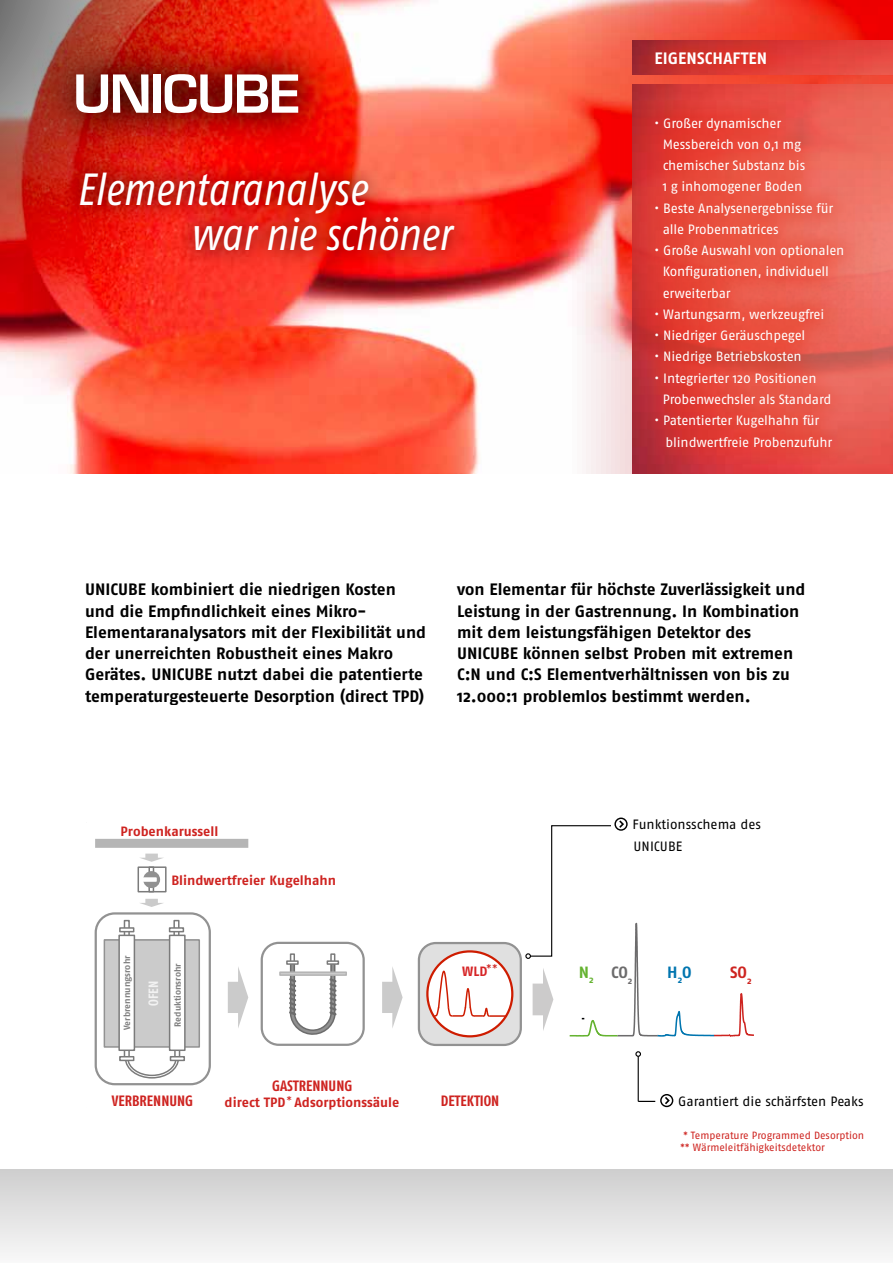
<style>
.page{position:relative;width:893px;height:1263px;background:#fff}
.page>*{position:absolute;margin:0;border:0;box-sizing:border-box;transform-origin:0 0}
.t1{font:italic condensed 45px/45px "Fago Pro";color:#fff}
.t2{font:700 16.5px/21.3px "Fago Pro";color:#000}
.t3{font:700 16.5px "Fago Pro";letter-spacing:.01em;color:#fff}
.t4{font:700 16.35px "Fago Pro";color:#6c6b6c}
.t5{font:700 16.35px "Fago Pro";color:#0075af}
.t6{font:700 16.35px "Fago Pro";color:#ce2420}
.t7{font:700 condensed 15px "Fago Pro";color:#ce2320}
.t8{font:13.5px/21.3px "Fago Pro";letter-spacing:-.015em;color:#fff}
.t9{font:700 13.5px "Fago Pro";color:#ce2320}
.t10{font:13.5px/21.3px "Fago Pro";letter-spacing:-.005em;color:#000}
.t11{font:700 condensed 13.5px "Fago Pro";color:#f2f2f2}
.t12{font:700 13.5px "Fago Pro";color:#d62426}
.t13{font:10.5px/12px "Fago Pro";letter-spacing:-.005em;color:#ce2420}
.t14{font:700 9px "Fago Pro";color:#808080}
.t15{font:700 9px "Tahoma";color:#ce2420}
.s1{color:#65b331}
</style>
<div class="page">
<img style="left:32px;top:0;width:540px;height:473px">
<img style="left:0;top:0;width:270px;height:370px">
<div style="left:0;top:1169px;width:893px;height:94px;background:linear-gradient(to bottom,#cecece,#f8f8f8)"></div>
<img style="left:572px;top:0;width:321px;height:473px">
<img style="left:632px;top:40px;width:261px;height:34px">
<img style="left:632px;top:85px;width:261px;height:388px">
<div style="left:37px;top:35px;width:300px;height:117px;background:#000;opacity:.75"></div>
<svg style="left:76px;top:74px;width:72px;height:39px"></svg>
<div style="left:153px;top:74px;width:8px;height:39px;background:#fff"></div>
<svg style="left:165px;top:74px;width:133px;height:40px"></svg>
<img style="left:681px;top:1169px;width:212px;height:94px">
<div style="left:636px;top:32px;width:226px;height:434px;background:#e52d12;opacity:.75"></div>
<div style="left:62px;top:153px;width:411px;height:116px;background:#000;opacity:.45"></div>
<svg style="left:94px;top:838px;width:428px;height:248px"></svg>
<div style="left:262px;top:943px;width:102px;height:102px;background:#fff;border-radius:17px"></div>
<div style="left:261px;top:942px;width:104px;height:104px;border:2px solid #929292;border-radius:17px"></div>
<hr style="left:331px;top:962px;width:4px;height:52px;background:#919191">
<div style="left:330px;top:961px;width:5px;height:53px;border:1px solid #6c6c6c"></div>
<hr style="left:291px;top:962px;width:3px;height:51px;background:#919191">
<div style="left:290px;top:962px;width:5px;height:52px;border:1px solid #6c6c6c"></div>
<hr style="left:280px;top:972px;width:66px;height:3px;background:#cbcbcb">
<div style="left:279px;top:971px;width:68px;height:5px;border:1px solid #b5b5b5"></div>
<div style="left:290px;top:953px;width:5px;height:11px;border:1px solid #7b7b7b"></div>
<div style="left:330px;top:953px;width:5px;height:11px;border:1px solid #7b7b7b"></div>
<svg style="left:289px;top:954px;width:6px;height:9px"></svg>
<div style="left:286px;top:960px;width:13px;height:5px;border:1px solid #7b7b7b"></div>
<svg style="left:330px;top:954px;width:6px;height:9px"></svg>
<div style="left:327px;top:960px;width:12px;height:5px;border:1px solid #7b7b7b"></div>
<svg style="left:289px;top:976px;width:48px;height:59px"></svg>
<div style="left:419px;top:943px;width:102px;height:102px;background:#e0e0e0;border-radius:17px"></div>
<div style="left:418px;top:942px;width:104px;height:104px;border:2px solid #929292;border-radius:17px"></div>
<div style="left:427px;top:951px;width:85px;height:85px;background:#fff;border-radius:50%"></div>
<div style="left:426px;top:950px;width:87px;height:87px;border:2px solid #ce1c00;border-radius:50%"></div>
<svg style="left:433px;top:970px;width:74px;height:48px"></svg>
<svg style="left:382px;top:966px;width:21px;height:62px"></svg>
<svg style="left:228px;top:966px;width:20px;height:62px"></svg>
<svg style="left:139px;top:899px;width:25px;height:8px"></svg>
<div style="left:138px;top:866px;width:29px;height:26px;border:1px solid #7b7b7b"></div>
<div style="left:148px;top:866px;width:6px;height:15px;border:1px solid #7b7b7b"></div>
<div style="left:148px;top:878px;width:6px;height:14px;border:1px solid #7b7b7b"></div>
<div style="left:143px;top:871px;width:17px;height:17px;background:#919191;border-radius:50%"></div>
<div style="left:143px;top:877px;width:14px;height:5px;border:1px solid #fff"></div>
<svg style="left:139px;top:853px;width:25px;height:9px"></svg>
<div style="left:104px;top:940px;width:95px;height:107px;background:#cbcbcb"></div>
<div style="left:104px;top:939px;width:96px;height:109px;border:1px solid #929292"></div>
<div style="left:124px;top:920px;width:6px;height:20px;border:1px solid #7b7b7b"></div>
<div style="left:124px;top:1041px;width:6px;height:20px;border:1px solid #7b7b7b"></div>
<div style="left:174px;top:1041px;width:6px;height:20px;border:1px solid #7b7b7b"></div>
<svg style="left:124px;top:1057px;width:56px;height:22px"></svg>
<hr style="left:120px;top:928px;width:14px;height:4px;background:#fff">
<div style="left:119px;top:927px;width:15px;height:5px;border:1px solid #7b7b7b"></div>
<hr style="left:120px;top:1057px;width:14px;height:3px;background:#fff">
<div style="left:119px;top:1056px;width:15px;height:5px;border:1px solid #7b7b7b"></div>
<hr style="left:170px;top:1057px;width:14px;height:3px;background:#fff">
<div style="left:170px;top:1056px;width:15px;height:5px;border:1px solid #7b7b7b"></div>
<div style="left:119px;top:935px;width:15px;height:115px;background:#fff"></div>
<div style="left:118px;top:934px;width:17px;height:117px;border:1px solid #7b7b7b"></div>
<div style="left:173px;top:920px;width:7px;height:20px;border:1px solid #7b7b7b"></div>
<hr style="left:170px;top:928px;width:13px;height:4px;background:#fff">
<div style="left:169px;top:927px;width:15px;height:5px;border:1px solid #7b7b7b"></div>
<div style="left:170px;top:935px;width:15px;height:115px;background:#fff"></div>
<div style="left:169px;top:934px;width:17px;height:117px;border:1px solid #7b7b7b"></div>
<hr style="left:638px;top:1056px;width:1px;height:45px;background:#000">
<svg style="left:635px;top:1051px;width:6px;height:6px"></svg>
<svg style="left:638px;top:1094px;width:35px;height:13px"></svg>
<svg style="left:525px;top:817px;width:229px;height:220px"></svg>
<h1 class="t1" style="left:190px;top:167px;width:262px;text-indent:-113px">Elementaranalyse<br>war nie schöner</h1>
<p class="t3" style="left:654px;top:48px;width:114px">EIGENSCHAFTEN</p>
<p class="t8" style="left:663px;top:112px;width:144px;text-indent:-9px">• Großer dynamischer<br>Messbereich von 0,1 mg chemischer Substanz bis<br>1 g inhomogener Boden</p>
<p class="t8" style="left:663px;top:197px;width:172px;text-indent:-9px">• Beste Analysenergebnisse für alle Probenmatrices</p>
<p class="t8" style="left:663px;top:240px;width:183px;text-indent:-9px">• Große Auswahl von optionalen<br>Konfigurationen, individuell erweiterbar</p>
<p class="t8" style="left:654px;top:304px;width:172px">• Wartungsarm, werkzeugfrei</p>
<p class="t8" style="left:654px;top:325px;width:153px">• Niedriger Geräuschpegel</p>
<p class="t8" style="left:654px;top:346px;width:149px">• Niedrige Betriebskosten</p>
<p class="t8" style="left:663px;top:367px;width:170px;text-indent:-9px">• Integrierter 120 Positionen<br>Probenwechsler als Standard</p>
<p class="t8" style="left:666px;top:410px;width:168px;text-indent:-11px">• Patentierter Kugelhahn für blindwertfreie Probenzufuhr</p>
<p class="t2" style="left:85px;top:579px;width:342px">UNICUBE kombiniert die niedrigen Kosten und die Empfindlichkeit eines Mikro-Elementaranalysators mit der Flexibilität und der unerreichten Robustheit eines Makro Gerätes. UNICUBE nutzt dabei die patentierte temperaturgesteuerte Desorption (direct TPD)</p>
<p class="t2" style="left:457px;top:579px;width:350px">von Elementar für höchste Zuverlässigkeit und Leistung in der Gastrennung. In Kombination mit dem leistungsfähigen Detektor des UNICUBE können selbst Proben mit extremen C:N und C:S Elementverhältnissen von bis zu 12.000:1 problemlos bestimmt werden.</p>
<p class="t9" style="left:121px;top:823px;width:99px">Probenkarussell</p>
<p class="t9" style="left:171px;top:872px;width:166px">Blindwertfreier Kugelhahn</p>
<p class="t14" style="left:121px;top:1030px;width:76px;rotate:-90deg">Verbrennungsrohr</p>
<p class="t14" style="left:172px;top:1027px;width:65px;rotate:-90deg">Reduktionsrohr</p>
<p class="t11" style="left:145px;top:1006px;width:27px;rotate:-90deg">OFEN</p>
<p class="t15" style="left:486px;top:961px;width:13px">**</p>
<p class="t12" style="left:462px;top:963px;width:27px">WLD</p>
<p class="t7" style="left:112px;top:1092px;width:83px">VERBRENNUNG</p>
<p class="t7" style="left:272px;top:1077px;width:82px">GASTRENNUNG</p>
<p class="t9" style="left:225px;top:1094px;width:176px">direct TPD<sup>*</sup> Adsorptionssäule</p>
<p class="t7" style="left:441px;top:1092px;width:60px">DETEKTION</p>
<p class="t10" style="left:633px;top:814px;width:130px">Funktionsschema des<br>UNICUBE</p>
<p class="t4" style="left:579px;top:962px;width:55px"><span class="s1">N</span><sub>2</sub> CO<sub>2</sub></p>
<p class="t5" style="left:667px;top:962px;width:26px">H<sub>2</sub>O</p>
<p class="t6" style="left:730px;top:963px;width:23px">SO<sub>2</sub></p>
<p class="t10" style="left:678px;top:1090px;width:187px">Garantiert die schärfsten Peaks</p>
<p class="t13" style="left:680px;top:1129px;width:186px">* Temperature Programmed Desorption ** Wärmeleitfähigkeitsdetektor</p>
</div>
